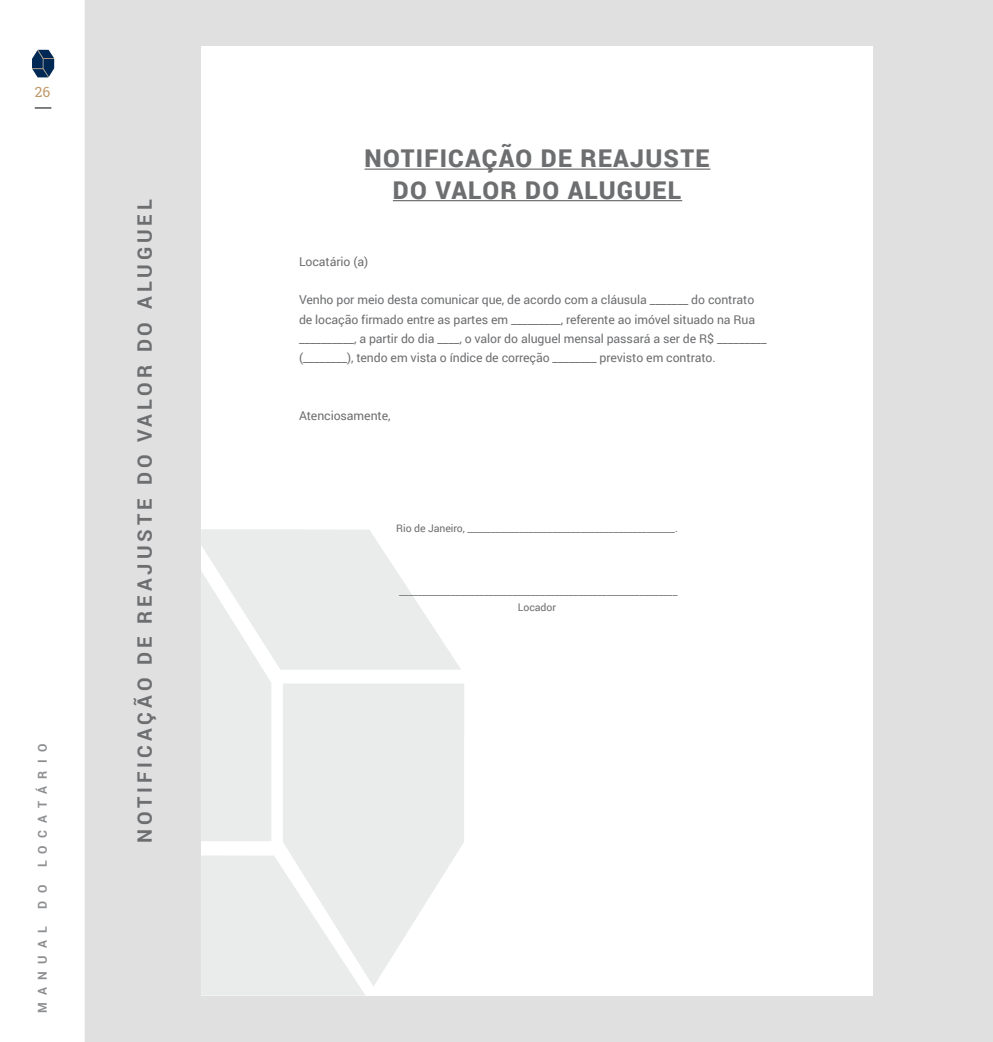
<style>
.page{position:relative;width:993px;height:1042px;background:#fff}
.page>*{position:absolute;margin:0;border:0;box-sizing:border-box;transform-origin:0 0}
.t1{font:900 24.5px/31.5px "Roboto";letter-spacing:.05em;color:#6d6e70;text-align:center}
.t2{font:700 19.78px "Roboto";letter-spacing:.2em;color:#6d6e70}
.t3{font:14px "Roboto Slab";color:#bf9867}
.t4{font:12.25px/19.2px "Roboto";letter-spacing:-.005em;color:#6d6e70}
.t5{font:700 12.25px "Roboto";letter-spacing:.6em;color:#8c8e91}
.t6{font:10.5px/15.8px "Roboto";letter-spacing:-.005em;color:#6d6e70;text-align:center}
</style>
<div class="page">
<svg style="left:32px;top:50px;width:22px;height:27px"></svg>
<svg style="left:35px;top:107px;width:16px;height:2px"></svg>
<div style="left:86px;top:0;width:906px;height:1042px;background:#e0e0e1"></div>
<div style="left:201px;top:46px;width:671px;height:949px;background:#fff"></div>
<hr style="left:85px;top:0;width:1px;height:1042px;background:#e0e0e1">
<svg style="left:201px;top:529px;width:260px;height:312px"></svg>
<div style="left:201px;top:855px;width:164px;height:140px;background:#eaebeb"></div>
<svg style="left:283px;top:683px;width:181px;height:303px;fill:#eaebeb"></svg>
<hr style="left:364px;top:169px;width:346px;height:1px;background:#6d6e70">
<hr style="left:393px;top:200px;width:289px;height:1px;background:#6d6e70">
<p class="t3" style="left:35px;top:82px;width:17px">26</p>
<p class="t5" style="left:34px;top:867px;width:125px;rotate:-90deg">LOCATÁRIO</p>
<p class="t5" style="left:34px;top:909px;width:25px;rotate:-90deg">D O</p>
<p class="t5" style="left:34px;top:1013px;width:88px;rotate:-90deg">MANUAL</p>
<h2 class="t2" style="left:131px;top:843px;width:645px;rotate:-90deg">NOTIFICAÇÃO DE REAJUSTE DO VALOR DO ALUGUEL</h2>
<h1 class="t1" style="left:364px;top:142px;width:346px">NOTIFICAÇÃO DE REAJUSTE<br>DO VALOR DO ALUGUEL</h1>
<p class="t4" style="left:299px;top:251px;width:71px">Locatário (a)</p>
<p class="t4" style="left:299px;top:290px;width:469px">Venho por meio desta comunicar que, de acordo com a cláusula _______ do contrato de locação firmado entre as partes em _________, referente ao imóvel situado na Rua __________, a partir do dia ____, o valor do aluguel mensal passará a ser de R$ _________ (________), tendo em vista o índice de correção ________ previsto em contrato.</p>
<p class="t4" style="left:299px;top:405px;width:93px">Atenciosamente,</p>
<p class="t6" style="left:396px;top:520px;width:283px">Rio de Janeiro, ____________________________________________.</p>
<p class="t6" style="left:399px;top:583px;width:280px">___________________________________________________________<br>Locador</p>
</div>
